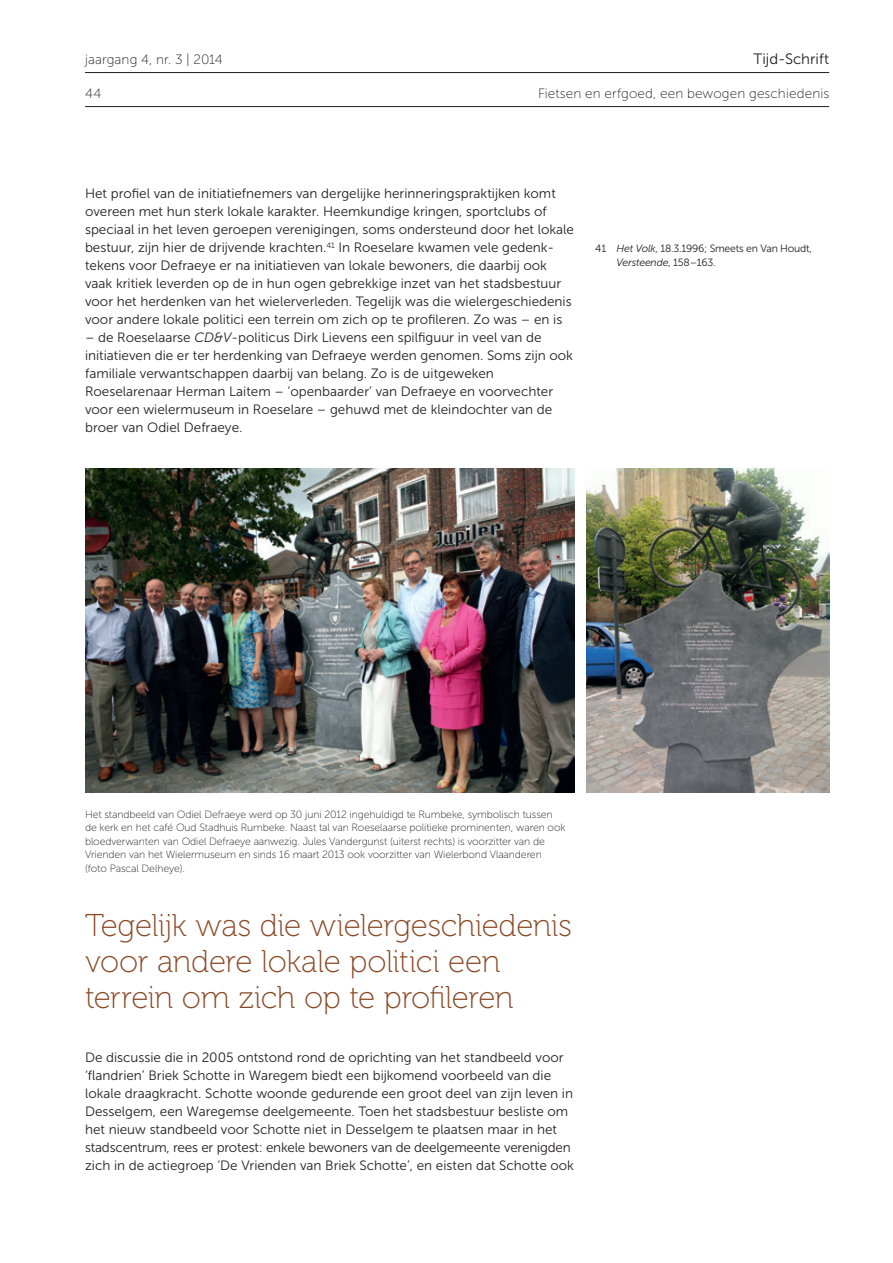
<style>
.page{position:relative;width:893px;height:1263px;background:#fff}
.page>*{position:absolute;margin:0;border:0;box-sizing:border-box;transform-origin:0 0}
.t1{font:31.5px/36px "Museo 100";letter-spacing:-.015em;color:#894724}
.t2{font:15px "Museo Sans 300";letter-spacing:.005em;color:#231f20}
.t3{font:13.5px/18px "Museo Sans 300";color:#231f20}
.t4{font:13.5px "Museo Sans 100";letter-spacing:.01em;color:#231f20}
.t5{font:10.5px/13.5px "Museo Sans 100";letter-spacing:-.01em;color:#231f20}
.t6{font:10.5px/13.5px "Museo Sans 300";letter-spacing:-.02em;color:#231f20}
.s1{font-style:italic}
</style>
<div class="page">
<hr style="left:85px;top:72px;width:744px;height:1px;background:#231f20">
<hr style="left:85px;top:106px;width:744px;height:1px;background:#231f20">
<img style="left:586px;top:468px;width:243px;height:324px">
<img style="left:85px;top:468px;width:489px;height:324px">
<p class="t4" style="left:85px;top:52px;width:139px">jaargang 4, nr. 3 | 2014</p>
<p class="t4" style="left:85px;top:86px;width:18px">44</p>
<p class="t2" style="left:753px;top:51px;width:77px">Tijd-Schrift</p>
<p class="t4" style="left:538px;top:86px;width:293px">Fietsen en erfgoed, een bewogen geschiedenis</p>
<p class="t3" style="left:85px;top:184px;width:490px">Het profiel van de initiatiefnemers van dergelijke herinneringspraktijken komt overeen met hun sterk lokale karakter. Heemkundige kringen, sportclubs of speciaal in het leven geroepen verenigingen, soms ondersteund door het lokale bestuur, zijn hier de drijvende krachten.<sup>41</sup> In Roeselare kwamen vele gedenk&shy;tekens voor Defraeye er na initiatieven van lokale bewoners, die daarbij ook vaak kritiek leverden op de in hun ogen gebrekkige inzet van het stadsbestuur voor het herdenken van het wielerverleden. Tegelijk was die wielergeschiedenis voor andere lokale politici een terrein om zich op te profileren. Zo was – en is</p>
<p class="t3" style="left:85px;top:328px;width:489px">– de Roeselaarse <span class="s1">CD&amp;V</span>-politicus Dirk Lievens een spilfiguur in veel van de initiatieven die er ter herdenking van Defraeye werden genomen. Soms zijn ook familiale verwantschappen daarbij van belang. Zo is de uitgeweken Roeselarenaar Herman Laitem – ‘openbaarder’ van Defraeye en voorvechter voor een wielermuseum in Roeselare – gehuwd met de kleindochter van de broer van Odiel Defraeye.</p>
<p class="t6" style="left:617px;top:242px;width:197px;text-indent:-21px">41 <span class="s1">Het Volk</span>, 18.3.1996; Smeets en Van Houdt,<br><span class="s1">Versteende</span>, 158–163.</p>
<p class="t5" style="left:85px;top:808px;width:482px">Het standbeeld van Odiel Defraeye werd op 30 juni 2012 ingehuldigd te Rumbeke, symbolisch tussen de kerk en het café Oud Stadhuis Rumbeke. Naast tal van Roeselaarse politieke prominenten, waren ook bloedverwanten van Odiel Defraeye aanwezig. Jules Vandergunst (uiterst rechts) is voorzitter van de Vrienden van het Wielermuseum en sinds 16 maart 2013 ook voorzitter van Wielerbond Vlaanderen (foto Pascal Delheye).</p>
<h1 class="t1" style="left:85px;top:908px;width:488px">Tegelijk was die wielergeschiedenis voor andere lokale politici een terrein om zich op te profileren</h1>
<p class="t3" style="left:85px;top:1048px;width:490px">De discussie die in 2005 ontstond rond de oprichting van het standbeeld voor ‘flandrien’ Briek Schotte in Waregem biedt een bijkomend voorbeeld van die lokale draagkracht. Schotte woonde gedurende een groot deel van zijn leven in Desselgem, een Waregemse deelgemeente. Toen het stadsbestuur besliste om het nieuw standbeeld voor Schotte niet in Desselgem te plaatsen maar in het stadscentrum, rees er protest: enkele bewoners van de deelgemeente verenigden zich in de actiegroep ‘De Vrienden van Briek Schotte’, en eisten dat Schotte ook</p>
</div>
